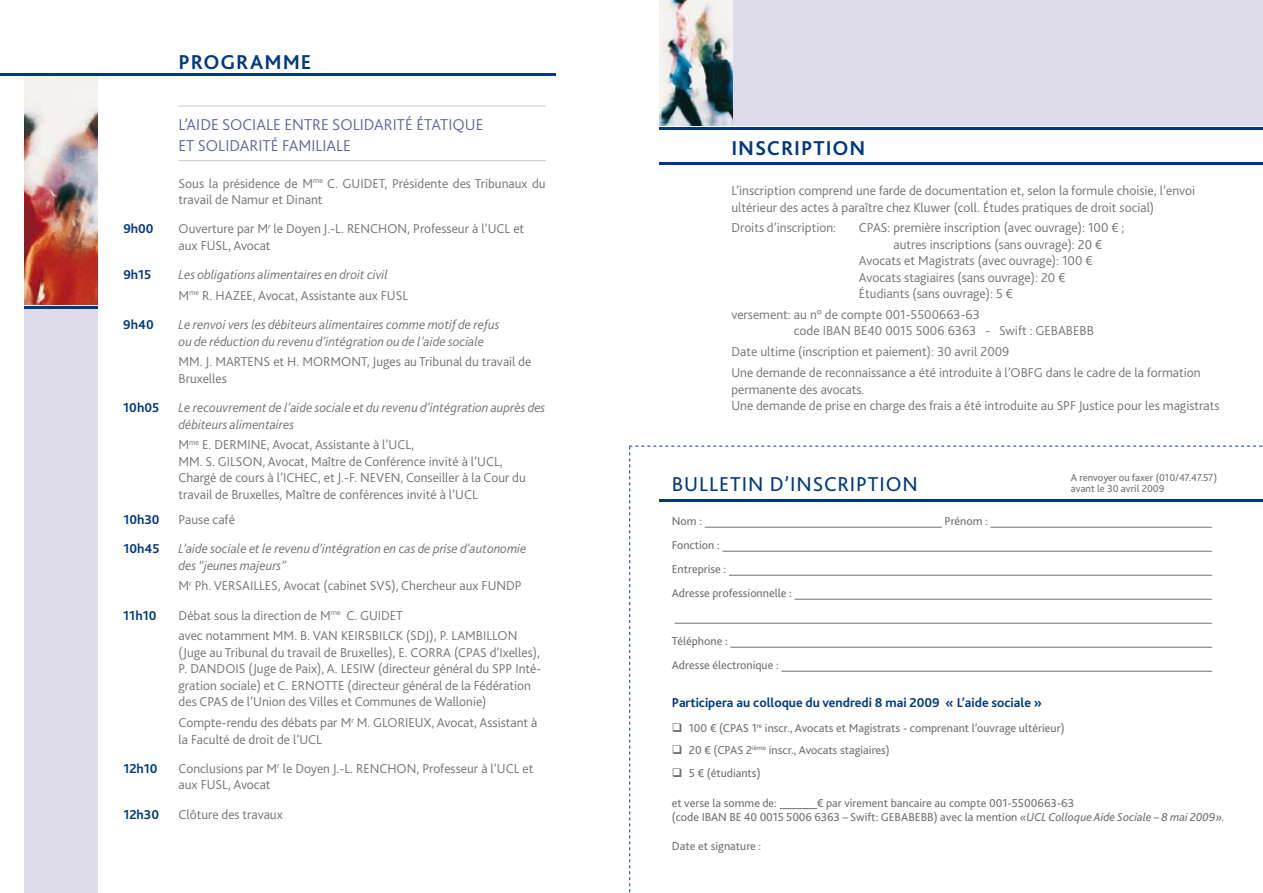
<style>
.page{position:relative;width:1263px;height:893px;background:#fff}
.page>*{position:absolute;margin:0;border:0;box-sizing:border-box;transform-origin:0 0}
.t1{font:21px "Bliss 2";letter-spacing:.045em;color:#003882}
.t2{font:700 21px "Bliss 2";letter-spacing:.045em;color:#003882}
.t3{font:300 16.5px "Bliss 2";color:#63659f}
.t4{font:300 13.5px/16.5px "Bliss 2";color:#707173}
.t5{font:italic 300 13.5px/16.5px "Bliss 2";color:#707173}
.t6{font:700 13.5px "Bliss 2";color:#003882}
.t7{font:12px/24px "Bliss 2";color:#707173}
.t8{font:10.5px/10.5px "Bliss 2";color:#707173}
.s1{font-style:normal}
.s2{font-style:italic}
</style>
<div class="page">
<hr style="left:179px;top:106px;width:367px;height:1px;background:#c5c6c8">
<hr style="left:179px;top:160px;width:367px;height:1px;background:#c5c6c8">
<img style="left:24px;top:77px;width:74px;height:228px">
<hr style="left:24px;top:306px;width:74px;height:3px;background:#003882">
<hr style="left:0;top:74px;width:556px;height:2px;background:#003882">
<hr style="left:659px;top:128px;width:604px;height:2px;background:#003882">
<hr style="left:659px;top:163px;width:604px;height:2px;background:#003882">
<div style="left:24px;top:310px;width:74px;height:583px;background:#dedceb"></div>
<div style="left:659px;top:0;width:604px;height:125px;background:#dedceb"></div>
<img style="left:659px;top:0;width:73px;height:125px">
<svg style="left:629px;top:446px;width:634px;height:447px"></svg>
<hr style="left:659px;top:499px;width:604px;height:2px;background:#003882">
<hr style="left:705px;top:527px;width:237px;height:1px;background:#707173">
<hr style="left:990px;top:527px;width:222px;height:1px;background:#707173">
<hr style="left:722px;top:551px;width:490px;height:1px;background:#707173">
<hr style="left:729px;top:575px;width:483px;height:1px;background:#707173">
<hr style="left:794px;top:599px;width:418px;height:1px;background:#707173">
<hr style="left:674px;top:623px;width:538px;height:1px;background:#707173">
<hr style="left:730px;top:647px;width:482px;height:1px;background:#707173">
<hr style="left:781px;top:671px;width:431px;height:1px;background:#707173">
<hr style="left:780px;top:808px;width:37px;height:1px;background:#707173">
<h1 class="t2" style="left:179px;top:49px;width:132px">Programme</h1>
<p class="t3" style="left:179px;top:114px;width:17px">L’aide</p>
<p class="t3" style="left:222px;top:114px;width:10px">sociale</p>
<p class="t3" style="left:285px;top:114px;width:10px">entre</p>
<p class="t3" style="left:332px;top:114px;width:9px">solidarit</p>
<p class="t3" style="left:405px;top:114px;width:27px">é étati</p>
<p class="t3" style="left:453px;top:114px;width:22px">que</p>
<p class="t3" style="left:179px;top:135px;width:29px">et solidarit</p>
<p class="t3" style="left:271px;top:135px;width:20px">é familiale</p>
<p class="t4" style="left:179px;top:174px;width:369px">Sous la présidence de M<sup>me</sup> C. GUIDET, Présidente des Tribunaux du travail de Namur et Dinant</p>
<p class="t6" style="left:123px;top:220px;width:32px">9h00</p>
<p class="t4" style="left:179px;top:220px;width:347px">Ouverture par M<sup>r</sup> le Doyen J.-L. RENCHON, Professeur à l’UCL et aux FUSL, Avocat</p>
<p class="t6" style="left:123px;top:266px;width:30px">9h15</p>
<p class="t5" style="left:179px;top:264px;width:231px;line-height:20.7px">Les obligations alimentaires en droit civil<br><span class="s1">M</span><sup>me</sup> <span class="s1">R. HAZEE, Avocat, Assistante aux FUSL</span></p>
<p class="t6" style="left:123px;top:316px;width:32px">9h40</p>
<p class="t5" style="left:179px;top:316px;width:322px">Le renvoi vers les débiteurs alimentaires comme motif de refus ou de réduction du revenu d’intégration ou de l’aide sociale</p>
<p class="t4" style="left:179px;top:353px;width:354px">MM. J. MARTENS et H. MORMONT, Juges au Tribunal du travail de<br>Bruxelles</p>
<p class="t6" style="left:123px;top:399px;width:37px">10h05</p>
<p class="t5" style="left:179px;top:399px;width:368px">Le recouvrement de l’aide sociale et du revenu d’intégration auprès des débiteurs alimentaires</p>
<p class="t4" style="left:179px;top:436px;width:349px">M<sup>me</sup> E. DERMINE, Avocat, Assistante à l’UCL,<br>MM. S. GILSON, Avocat, Maître de Conférence invité à l’UCL, Chargé de cours à l’ICHEC, et J.-F. NEVEN, Conseiller à la Cour du travail de Bruxelles, Maître de conférences invité à l’UCL</p>
<p class="t6" style="left:123px;top:511px;width:38px">10h30</p>
<p class="t4" style="left:179px;top:511px;width:58px">Pause café</p>
<p class="t6" style="left:123px;top:540px;width:38px">10h45</p>
<p class="t5" style="left:179px;top:540px;width:349px">L’aide sociale et le revenu d’intégration en cas de prise d’autonomie des “jeunes majeurs”</p>
<p class="t4" style="left:179px;top:577px;width:345px">M<sup>r</sup> Ph. VERSAILLES, Avocat (cabinet SVS), Chercheur aux FUNDP</p>
<p class="t6" style="left:123px;top:607px;width:35px">11h10</p>
<p class="t4" style="left:179px;top:604px;width:340px;line-height:20.7px">Débat sous la direction de M<sup>me</sup> C. GUIDET<br>avec notamment MM. B. VAN KEIRSBILCK (SDJ), P. LAMBILLON</p>
<p class="t4" style="left:179px;top:644px;width:364px">(Juge au Tribunal du travail de Bruxelles), E. CORRA (CPAS d’Ixelles), P. DANDOIS (Juge de Paix), A. LESIW (directeur général du SPP Inté&shy;gration sociale) et C. ERNOTTE (directeur général de la Fédération des CPAS de l’Union des Villes et Communes de Wallonie)</p>
<p class="t4" style="left:179px;top:714px;width:360px">Compte-rendu des débats par M<sup>r</sup> M. GLORIEUX, Avocat, Assistant à la Faculté de droit de l’UCL</p>
<p class="t6" style="left:123px;top:760px;width:36px">12h10</p>
<p class="t4" style="left:179px;top:760px;width:356px">Conclusions par M<sup>r</sup> le Doyen J.-L. RENCHON, Professeur à l’UCL et aux FUSL, Avocat</p>
<p class="t6" style="left:123px;top:806px;width:37px">12h30</p>
<p class="t4" style="left:179px;top:806px;width:106px">Clôture des travaux</p>
<h1 class="t2" style="left:731px;top:135px;width:136px">INSCRIPTION</h1>
<p class="t4" style="left:731px;top:182px;width:465px">L’inscription comprend une farde de documentation et, selon la formule choisie, l’envoi ultérieur des actes à paraître chez Kluwer (coll. Études pratiques de droit social)</p>
<p class="t4" style="left:731px;top:219px;width:106px">Droits d’inscription:</p>
<p class="t4" style="left:859px;top:219px;width:267px">CPAS: première inscription (avec ouvrage): 100 € ;</p>
<p class="t4" style="left:893px;top:236px;width:210px">autres inscriptions (sans ouvrage): 20 €</p>
<p class="t4" style="left:859px;top:252px;width:235px">Avocats et Magistrats (avec ouvrage): 100 €</p>
<p class="t4" style="left:859px;top:269px;width:208px">Avocats stagiaires (sans ouvrage): 20 €</p>
<p class="t4" style="left:859px;top:285px;width:156px">Étudiants (sans ouvrage): 5 €</p>
<p class="t4" style="left:794px;top:306px;width:301px;text-indent:-62px">versement: au n° de compte 001-5500663-63<br>code IBAN BE40 0015 5006 6363 - Swift : GEBABEBB</p>
<p class="t4" style="left:731px;top:341px;width:471px;line-height:20.7px">Date ultime (inscription et paiement): 30 avril 2009<br>Une demande de reconnaissance a été introduite à l’OBFG dans le cadre de la formation</p>
<p class="t4" style="left:731px;top:380px;width:490px">permanente des avocats.<br>Une demande de prise en charge des frais a été introduite au SPF Justice pour les magistrats</p>
<h1 class="t1" style="left:672px;top:471px;width:243px">Bulletin d’inscription</h1>
<p class="t7" style="left:672px;top:509px;width:32px">Nom :</p>
<p class="t7" style="left:944px;top:509px;width:45px">Prénom :</p>
<p class="t7" style="left:672px;top:533px;width:121px">Fonction :<br>Entreprise :<br>Adresse professionnelle :</p>
<p class="t7" style="left:672px;top:629px;width:108px">Téléphone :<br>Adresse électronique :</p>
<p class="t6" style="left:672px;top:694px;width:372px">Participera au colloque du vendredi 8 mai 2009 « L’aide sociale »</p>
<p class="t8" style="left:1071px;top:472px;width:148px">A renvoyer ou faxer (010/47.47.57) avant le 30 avril 2009</p>
<p class="t7" style="left:672px;top:715px;width:394px">❑ 100 € (CPAS 1<sup>re</sup> inscr., Avocats et Magistrats - comprenant l’ouvrage ultérieur)</p>
<p class="t7" style="left:672px;top:738px;width:219px">❑ 20 € (CPAS 2<sup>ième</sup> inscr., Avocats stagiaires)</p>
<p class="t7" style="left:672px;top:761px;width:90px">❑ 5 € (étudiants)</p>
<p class="t7" style="left:672px;top:790px;width:107px">et verse la somme de:</p>
<p class="t7" style="left:672px;top:795px;width:555px;line-height:14.4px;text-align:center">€ par virement bancaire au compte 001-5500663-63<br>(code I BAN BE 40 0015 5006 6363 – Swift: GEBABEBB) avec la mention <span class="s2">«UCL Colloque Aide Sociale – 8 mai 2009».</span></p>
<p class="t7" style="left:672px;top:834px;width:91px">Date et signature :</p>
</div>
